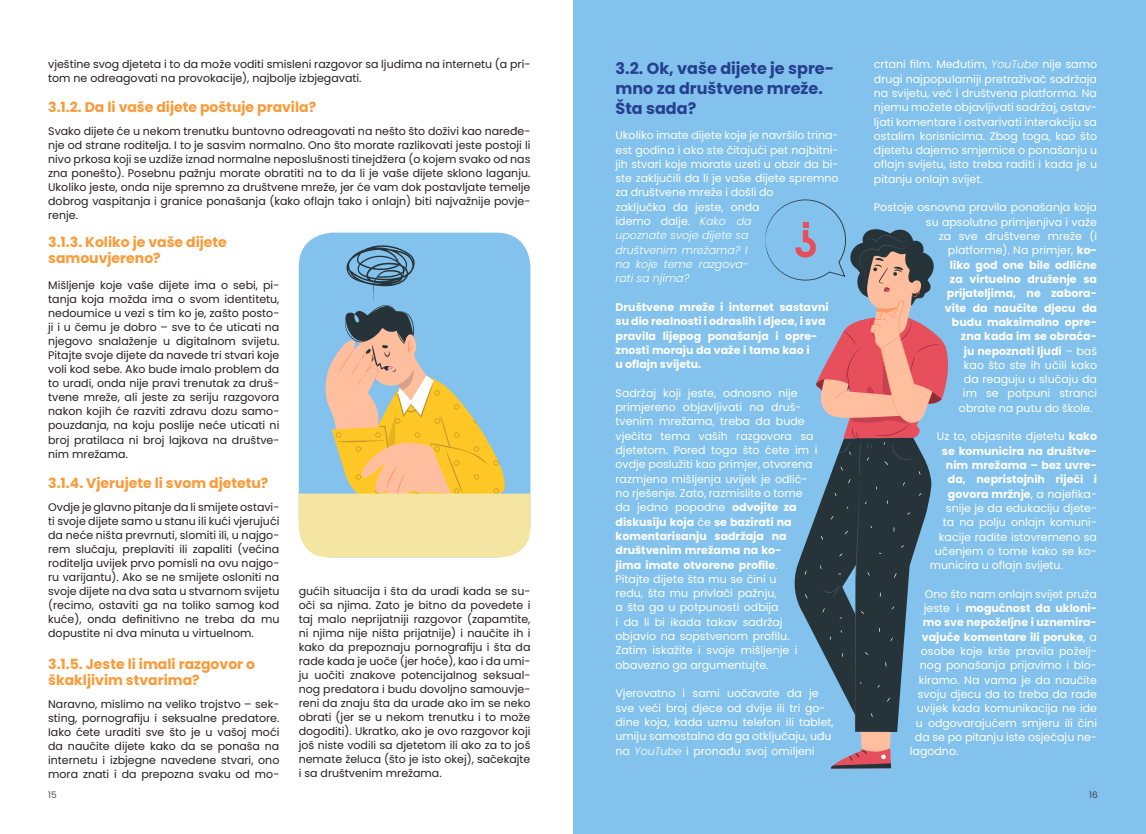
<style>
.page{position:relative;width:1146px;height:834px;background:#fff}
.page>*{position:absolute;margin:0;border:0;box-sizing:border-box;transform-origin:0 0}
.t1{font:700 16px/20px "Poppins";color:#25408f}
.t2{font:700 14px/16px "Poppins";color:#f99b39}
.t3{font:11px/14px "Poppins";color:#231f20;text-align:justify}
.t4{font:11px/14.3px "Poppins";color:#fff}
.t5{font:700 11px/14.3px "Poppins";color:#fff}
.t6{font:9px "Poppins";color:#231f20}
.s1{font-weight:300;font-style:italic}
.s2{font-weight:700}
.s3{font-weight:400}
</style>
<div class="page">
<div style="left:299px;top:232px;width:231px;height:325px;background:#82c2ed;border-radius:34px"></div>
<svg style="left:299px;top:245px;width:231px;height:312px"></svg>
<div style="left:573px;top:0;width:572px;height:833px;background:#82c2ed"></div>
<svg style="left:765px;top:199px;width:183px;height:569px"></svg>
<p class="t3" style="left:48px;top:57px;width:483px">vještine svog djeteta i to da može voditi smisleni razgovor sa ljudima na internetu (a pri&shy;tom ne odreagovati na provokacije), najbolje izbjegavati.</p>
<p class="t2" style="left:48px;top:99px;width:269px">3.1.2. Da li vaše dijete poštuje pravila?</p>
<p class="t3" style="left:48px;top:124px;width:483px">Svako dijete će u nekom trenutku buntovno odreagovati na nešto što doživi kao naređe&shy;nje od strane roditelja. I to je sasvim normalno. Ono što morate razlikovati jeste postoji li nivo prkosa koji se uzdiže iznad normalne neposlušnosti tinejdžera (o kojem svako od nas zna ponešto). Posebnu pažnju morate obratiti na to da li je vaše dijete sklono laganju.<br>Ukoliko jeste, onda nije spremno za društvene mreže, jer će vam dok postavljate temelje dobrog vaspitanja i granice ponašanja (kako oflajn tako i onlajn) biti najvažnije povje&shy;renje.</p>
<p class="t2" style="left:48px;top:234px;width:180px">3.1.3. Koliko je vaše dijete samouvjereno?</p>
<p class="t3" style="left:48px;top:278px;width:233px">Mišljenje koje vaše dijete ima o sebi, pi&shy;tanja koja možda ima o svom identitetu, nedoumice u vezi s tim ko je, zašto posto&shy;ji i u čemu je dobro – sve to će uticati na njegovo snalaženje u digitalnom svijetu.<br>Pitajte svoje dijete da navede tri stvari koje voli kod sebe. Ako bude imalo problem da to uradi, onda nije pravi trenutak za druš&shy;tvene mreže, ali jeste za seriju razgovora nakon kojih će razviti zdravu dozu samo&shy;pouzdanja, na koju poslije neće uticati ni broj pratilaca ni broj lajkova na društve&shy;nim mrežama.</p>
<p class="t2" style="left:48px;top:475px;width:222px">3.1.4. Vjerujete li svom djetetu?</p>
<p class="t3" style="left:48px;top:500px;width:233px">Ovdje je glavno pitanje da li smijete ostavi&shy;ti svoje dijete samo u stanu ili kući vjerujući da neće ništa prevrnuti, slomiti ili, u najgo&shy;rem slučaju, preplaviti ili zapaliti (većina roditelja uvijek prvo pomisli na ovu najgo&shy;ru varijantu). Ako se ne smijete osloniti na svoje dijete na dva sata u stvarnom svijetu (recimo, ostaviti ga na toliko samog kod kuće), onda definitivno ne treba da mu dopustite ni dva minuta u virtuelnom.</p>
<p class="t2" style="left:48px;top:656px;width:208px">3.1.5. Jeste li imali razgovor o škakljivim stvarima?</p>
<p class="t3" style="left:48px;top:696px;width:233px">Naravno, mislimo na veliko trojstvo – sek&shy;sting, pornografiju i seksualne predatore.<br>Iako ćete uraditi sve što je u vašoj moći da naučite dijete kako da se ponaša na internetu i izbjegne navedene stvari, ono mora znati i da prepozna svaku od mo-</p>
<p class="t6" style="left:48px;top:789px;width:10px">15</p>
<p class="t3" style="left:299px;top:584px;width:233px">gućih situacija i šta da uradi kada se su&shy;oči sa njima. Zato je bitno da povedete i taj malo neprijatniji razgovor (zapamtite, ni njima nije ništa prijatnije) i naučite ih i kako da prepoznaju pornografiju i šta da rade kada je uoče (jer hoće), kao i da umi&shy;ju uočiti znakove potencijalnog seksual&shy;nog predatora i budu dovoljno samouvje&shy;reni da znaju šta da urade ako im se neko obrati (jer se u nekom trenutku i to može dogoditi). Ukratko, ako je ovo razgovor koji još niste vodili sa djetetom ili ako za to još nemate želuca (što je isto okej), sačekajte i sa društvenim mrežama.</p>
<h1 class="t1" style="left:615px;top:58px;width:220px">3.2. Ok, vaše dijete je spre&shy;mno za društvene mreže.<br>Šta sada?</h1>
<p class="t4" style="left:615px;top:128px;width:225px">Ukoliko imate dijete koje je navršilo trina&shy;est godina i ako ste čitajući pet najbitni&shy;jih stvari koje morate uzeti u obzir da bi&shy;ste zaključili da li je vaše dijete spremno za društvene mreže i došli do<br>zaključka da jeste, onda<br>idemo dalje. <span class="s1">Kako da<br>upoznate svoje dijete sa<br>društvenim mrežama? I<br>na koje teme razgova-<br>rati sa njima?</span></p>
<p class="t5" style="left:615px;top:300px;width:215px">Društvene mreže i internet sastavni su dio realnosti i odraslih i djece, i sva pravila lijepog ponašanja i opre&shy;znosti moraju da važe i tamo kao i<br>u oflajn svijetu.</p>
<p class="t4" style="left:615px;top:386px;width:203px">Sadržaj koji jeste, odnosno nije primjereno objavljivati na druš&shy;tvenim mrežama, treba da bude vječita tema vaših razgovora sa djetetom. Pored toga što ćete im i ovdje poslužiti kao primjer, otvorena razmjena mišljenja uvijek je odlič&shy;no rješenje. Zato, razmislite o tome da jedno popodne <span class="s2">odvojite za diskusiju koja</span> će <span class="s2">se bazirati na komentarisanju sadržaja na društvenim mrežama na ko-<br>jima imate otvorene profile</span>.<br>Pitajte dijete šta mu se čini u<br>redu, šta mu privlači pažnju,<br>a šta ga u potpunosti odbija<br>i da li bi ikada takav sadržaj objavio na sopstvenom profilu.<br>Zatim iskažite i svoje mišljenje i obavezno ga argumentujte.</p>
<p class="t4" style="left:615px;top:686px;width:220px">Vjerovatno i sami uočavate da je sve veći broj djece od dvije ili tri go&shy;dine koja, kada uzmu telefon ili tablet, umiju samostalno da ga otključaju, uđu na <span class="s1">YouTube</span> i pronađu svoj omiljeni</p>
<p class="t4" style="left:873px;top:57px;width:225px;text-align:justify">crtani film. Međutim, <span class="s1">YouTube</span> nije samo drugi najpopularniji pretraživač sadržaja na svijetu, već i društvena platforma. Na njemu možete objavljivati sadržaj, ostav&shy;ljati komentare i ostvarivati interakciju sa ostalim korisnicima. Zbog toga, kao što djetetu dajemo smjernice o ponašanju u oflajn svijetu, isto treba raditi i kada je u pitanju onlajn svijet.</p>
<p class="t4" style="left:873px;top:200px;width:224px">Postoje osnovna pravila ponašanja koja</p>
<p class="t4" style="left:925px;top:215px;width:173px">su apsolutno primjenjiva i važe</p>
<p class="t4" style="left:938px;top:229px;width:160px">za sve društvene mreže (i</p>
<p class="t4" style="left:947px;top:243px;width:150px">platforme). Na primjer, <span class="s2">ko-</span></p>
<p class="t5" style="left:949px;top:257px;width:149px">liko god one bile odlične</p>
<p class="t5" style="left:949px;top:272px;width:148px">za virtuelno druženje sa</p>
<p class="t5" style="left:946px;top:286px;width:151px">prijateljima, ne zabora-</p>
<p class="t5" style="left:944px;top:300px;width:154px">vite da naučite djecu da</p>
<p class="t5" style="left:951px;top:315px;width:147px">budu maksimalno opre-</p>
<p class="t5" style="left:960px;top:329px;width:138px">zna kada im se obraća-</p>
<p class="t5" style="left:963px;top:343px;width:135px">ju nepoznati ljudi <span class="s3">– baš</span></p>
<p class="t4" style="left:963px;top:358px;width:134px">kao što ste ih učili kako</p>
<p class="t4" style="left:963px;top:372px;width:134px">da reaguju u slučaju da</p>
<p class="t4" style="left:962px;top:386px;width:136px">im se potpuni stranci</p>
<p class="t4" style="left:958px;top:400px;width:135px">obrate na putu do škole.</p>
<p class="t4" style="left:936px;top:429px;width:161px">Uz to, objasnite djetetu <span class="s2">kako</span></p>
<p class="t5" style="left:941px;top:443px;width:156px">se komunicira na društve-</p>
<p class="t5" style="left:945px;top:458px;width:153px">nim mrežama – bez uvre-</p>
<p class="t5" style="left:947px;top:472px;width:151px">da, nepristojnih riječi i</p>
<p class="t5" style="left:947px;top:486px;width:151px">govora mržnje<span class="s3">, a najefika-</span></p>
<p class="t4" style="left:945px;top:501px;width:153px">snije je da edukaciju djete-</p>
<p class="t4" style="left:942px;top:515px;width:155px">ta na polju onlajn komuni-</p>
<p class="t4" style="left:938px;top:529px;width:160px">kacije radite istovremeno sa</p>
<p class="t4" style="left:934px;top:543px;width:164px">učenjem o tome kako se ko-</p>
<p class="t4" style="left:929px;top:558px;width:134px">municira u oflajn svijetu.</p>
<p class="t4" style="left:924px;top:586px;width:174px">Ono što nam onlajn svijet pruža</p>
<p class="t5" style="left:923px;top:601px;width:175px"><span class="s3">jeste i</span> mogućnost da ukloni-</p>
<p class="t5" style="left:922px;top:615px;width:176px">mo sve nepoželjne i uznemira-</p>
<p class="t5" style="left:921px;top:629px;width:177px">vajuće komentare ili poruke<span class="s3">, a</span></p>
<p class="t4" style="left:920px;top:644px;width:178px">osobe koje krše pravila poželj-</p>
<p class="t4" style="left:919px;top:658px;width:179px">nog ponašanja prijavimo i blo-</p>
<p class="t4" style="left:918px;top:672px;width:179px">kiramo. Na vama je da naučite</p>
<p class="t4" style="left:917px;top:686px;width:181px">svoju djecu da to treba da rade</p>
<p class="t4" style="left:916px;top:701px;width:182px">uvijek kada komunikacija ne ide</p>
<p class="t4" style="left:915px;top:715px;width:183px">u odgovarajućem smjeru ili čini</p>
<p class="t4" style="left:914px;top:729px;width:184px">da se po pitanju iste osjećaju ne-</p>
<p class="t4" style="left:909px;top:744px;width:50px">lagodno.</p>
<p class="t6" style="left:1088px;top:789px;width:10px">16</p>
</div>
